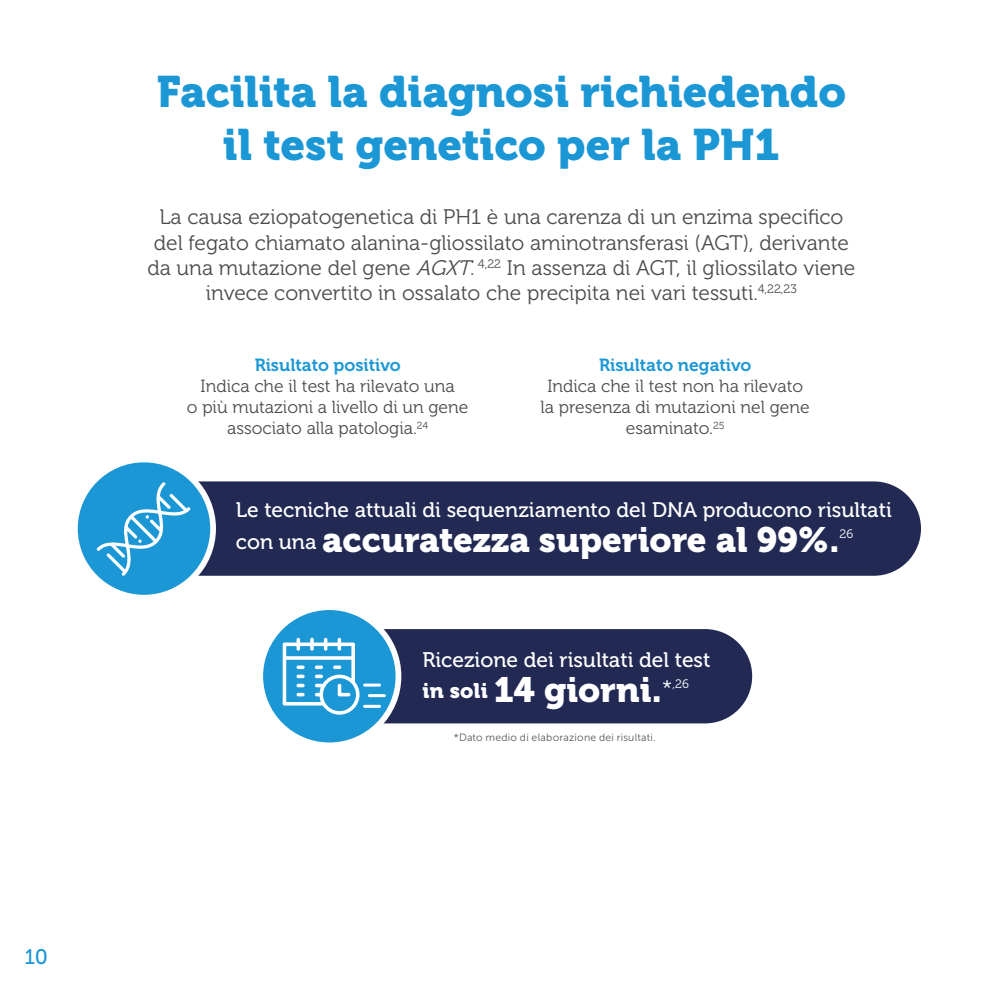
<style>
.page{position:relative;width:993px;height:993px;background:#fff}
.page>*{position:absolute;margin:0;border:0;box-sizing:border-box;transform-origin:0 0}
.t1{font:43.75px/52.5px "Museo 900";color:#1c97d5;text-align:center}
.t2{font:35px "Museo 900";color:#fff}
.t3{font:21px/25.2px "Museo 300";color:#4b4c4d;text-align:center}
.t4{font:21px "Museo 500";color:#fff}
.t5{font:21px "Museo Sans 500";color:#1c97d5}
.t6{font:17.5px/21px "Museo 300";color:#4b4c4d;text-align:center}
.t7{font:17.5px "Museo 700";color:#1c97d5}
.t8{font:12.25px "Museo 300";color:#fff}
.t9{font:10.5px "Museo Sans 300";letter-spacing:.02em;color:#57585a}
.s1{font-style:italic}
.s2{font-family:"Museo 500";font-size:21px}
.s3{font-size:21px}
</style>
<div class="page">
<div style="left:101px;top:481px;width:819px;height:94px;background:#222a54;border-radius:47px"></div>
<div style="left:294px;top:629px;width:458px;height:94px;background:#222a54;border-radius:47px"></div>
<div style="left:257px;top:604px;width:144px;height:144px;background:#fff;border-radius:50%"></div>
<div style="left:263px;top:609px;width:132px;height:133px;background:#1c97d5;border-radius:50%"></div>
<hr style="left:364px;top:683px;width:15px;height:3px;background:#fff">
<hr style="left:364px;top:704px;width:15px;height:3px;background:#fff">
<svg style="left:369px;top:694px;width:15px;height:3px"></svg>
<svg style="left:282px;top:637px;width:77px;height:77px"></svg>
<div style="left:72px;top:456px;width:144px;height:144px;background:#fff;border-radius:50%"></div>
<div style="left:78px;top:462px;width:132px;height:132px;background:#1c97d5;border-radius:50%"></div>
<svg style="left:97px;top:482px;width:93px;height:93px"></svg>
<p class="t5" style="left:25px;top:945px;width:25px">10</p>
<p class="t1" style="left:157px;top:66px;width:690px">Facilita la diagnosi richiedendo il test genetico per la PH1</p>
<p class="t3" style="left:147px;top:205px;width:709px">La causa eziopatogenetica di PH1 è una carenza di un enzima specifico del fegato chiamato alanina-gliossilato aminotransferasi (AGT), derivante da una mutazione del gene <span class="s1">AGXT</span>. <sup>4,22</sup> In assenza di AGT, il gliossilato viene invece convertito in ossalato che precipita nei vari tessuti.<sup>4,22,23</sup></p>
<p class="t7" style="left:254px;top:355px;width:147px">Risultato positivo</p>
<p class="t6" style="left:200px;top:376px;width:255px">Indica che il test ha rilevato una</p>
<p class="t6" style="left:187px;top:397px;width:283px">o più mutazioni a livello di un gene associato alla patologia.<sup>24</sup></p>
<p class="t7" style="left:599px;top:355px;width:154px">Risultato negativo</p>
<p class="t6" style="left:540px;top:376px;width:270px">Indica che il test non ha rilevato la presenza di mutazioni nel gene esaminato.<sup>25</sup></p>
<p class="t4" style="left:236px;top:498px;width:657px">Le tecniche attuali di sequenziamento del DNA producono risultati</p>
<p class="t2" style="left:236px;top:520px;width:605px"><span class="s2">con una</span> accuratezza superiore al 99%.</p>
<p class="t8" style="left:839px;top:527px;width:15px">26</p>
<p class="t4" style="left:422px;top:647px;width:289px">Ricezione dei risultati del test</p>
<p class="t2" style="left:422px;top:669px;width:268px"><span class="s3">in soli</span> 14 giorni.<sup>*</sup><sup>,26</sup></p>
<p class="t9" style="left:454px;top:731px;width:203px">*Dato medio di elaborazione dei risultati.</p>
</div>
